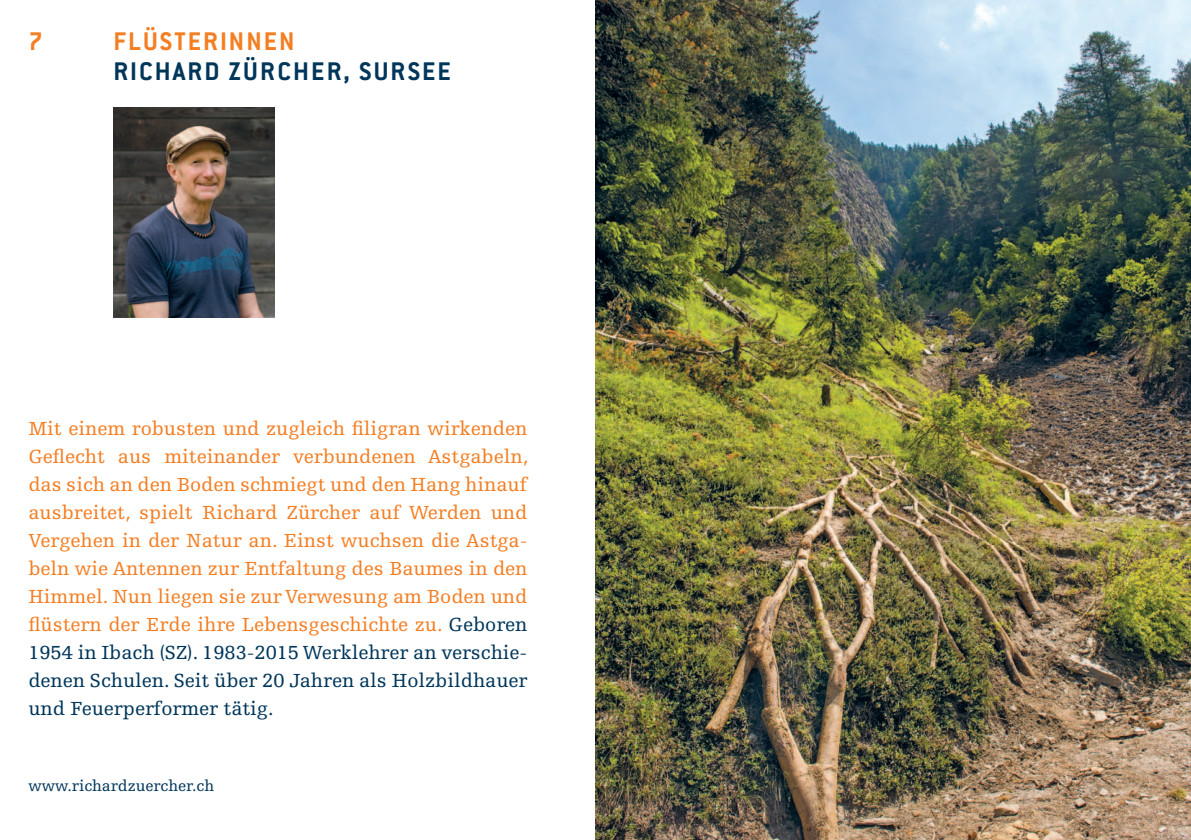
<style>
.page{position:relative;width:1191px;height:840px;background:#fff}
.page>*{position:absolute;margin:0;border:0;box-sizing:border-box;transform-origin:0 0}
.t1{font:700 28px "Conduit ITC";letter-spacing:.075em;color:#00365a}
.t2{font:700 28px "Conduit ITC";letter-spacing:.075em;color:#f47e22}
.t3{font:20px/28px "Egyptienne F";color:#f47e22;text-align:justify}
.t4{font:16px "Egyptienne F";color:#00365a}
.s1{color:#00365a}
</style>
<div class="page">
<img style="left:113px;top:108px;width:161px;height:210px">
<img style="left:595px;top:0;width:596px;height:839px">
<h1 class="t2" style="left:28px;top:25px;width:50px">7 FL</h1>
<h1 class="t2" style="left:143px;top:25px;width:75px">ÜSTERINN</h1>
<h1 class="t2" style="left:264px;top:25px;width:29px">EN</h1>
<h1 class="t1" style="left:113px;top:55px;width:76px">RICHARD</h1>
<h1 class="t1" style="left:229px;top:55px;width:224px">ZÜRCHER, SURSEE</h1>
<p class="t3" style="left:28px;top:414px;width:501px">Mit einem robusten und zugleich filigran wirkenden Geflecht aus miteinander verbundenen Astgabeln, das sich an den Boden schmiegt und den Hang hinauf ausbreitet, spielt Richard Zürcher auf Werden und Vergehen in der Natur an. Einst wuchsen die Astga&shy;beln wie Antennen zur Entfaltung des Baumes in den Himmel. Nun liegen sie zur Verwesung am Boden und flüstern der Erde ihre Lebensgeschichte zu. <span class="s1">Geboren 1954 in Ibach (SZ). 1983-2015 Werklehrer an verschie&shy;denen Schulen. Seit über 20 Jahren als Holzbildhauer und Feuerperformer tätig.</span></p>
<p class="t4" style="left:28px;top:777px;width:187px">www.richardzuercher.ch</p>
</div>
